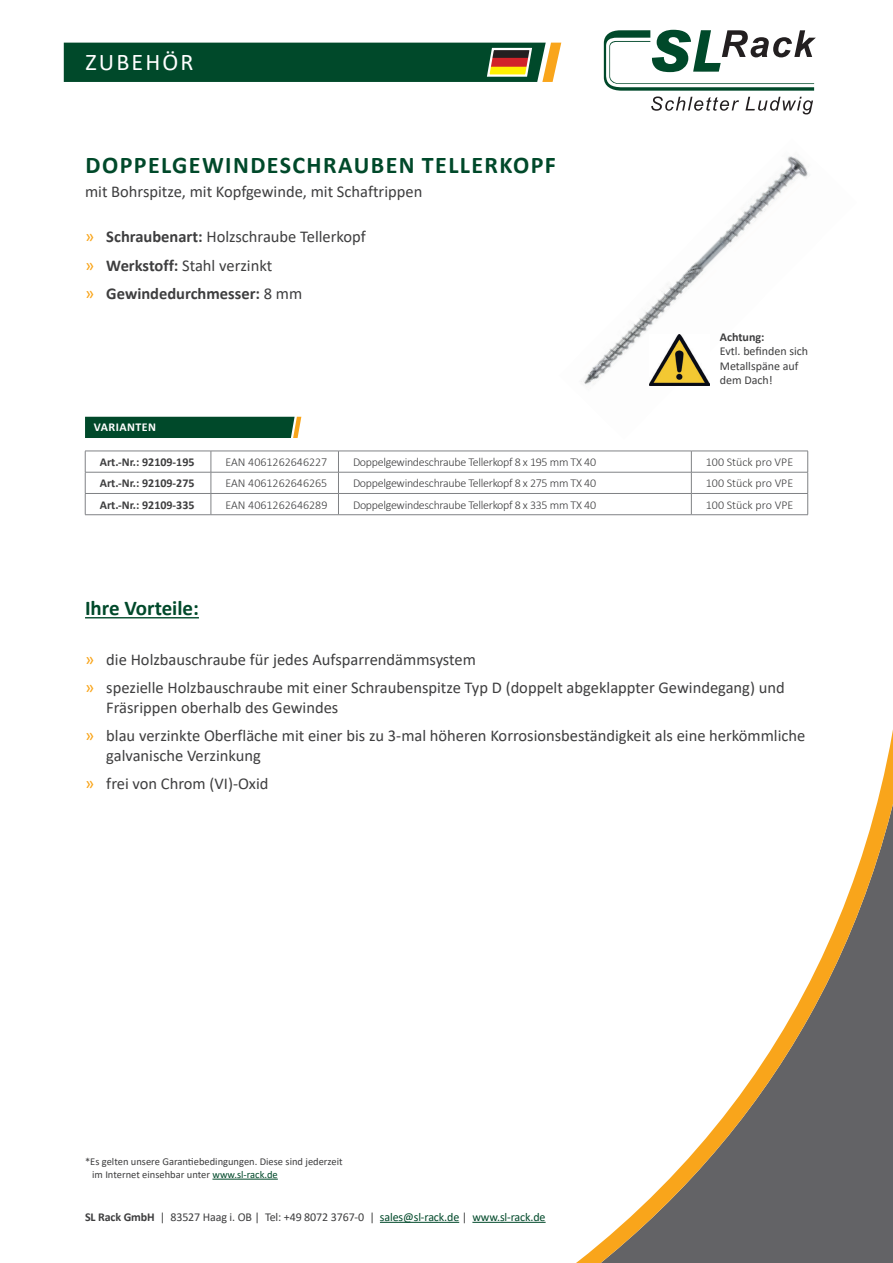
<style>
.page{position:relative;width:893px;height:1263px;background:#fff}
.page>*{position:absolute;margin:0;border:0;box-sizing:border-box;transform-origin:0 0}
.t1{font:700 24px "Calibri";letter-spacing:.06em;color:#00492a}
.t2{font:24px "Calibri";letter-spacing:.09em;color:#fff}
.t3{font:700 21px "Calibri";color:#00492a}
.t4{font:16.5px/28.3px "Calibri";color:#3e3e3f}
.t5{font:700 16.5px/28.3px "Calibri";color:#3e3e3f}
.t6{font:300 12px "Calibri";letter-spacing:-.025em;color:#3e3e3f}
.t7{font:12px/14.4px "Calibri";letter-spacing:-.01em;color:#3e3e3f}
.t8{font:300 12px "Calibri";color:#3e3e3f}
.t9{font:700 12px "Calibri";color:#3e3e3f}
.t10{font:700 12px "Calibri";letter-spacing:.04em;color:#fff}
.t11{font:10.5px/12.6px "Calibri";color:#3e3e3f}
.s1{font-weight:400;font-size:18px;color:#f9a51b}
.s2{font-weight:400}
.s3{font-size:18px;color:#f9a51b}
.s4{color:#00492a}
.s5{font-weight:700}
</style>
<div class="page">
<svg style="left:604px;top:30px;width:212px;height:84px"></svg>
<hr style="left:380px;top:1222px;width:79px;height:1px;background:#00492a">
<hr style="left:472px;top:1222px;width:74px;height:1px;background:#00492a">
<svg style="left:64px;top:43px;width:497px;height:39px"></svg>
<svg style="left:560px;top:493px;width:333px;height:770px"></svg>
<hr style="left:212px;top:1179px;width:66px;height:1px;background:#00492a">
<hr style="left:85px;top:617px;width:114px;height:1px;background:#00492a">
<img style="left:581px;top:156px;width:227px;height:230px">
<img style="left:650px;top:334px;width:59px;height:52px">
<hr style="left:85px;top:451px;width:126px;height:1px;background:#808285">
<hr style="left:211px;top:451px;width:127px;height:1px;background:#808285">
<hr style="left:338px;top:451px;width:353px;height:1px;background:#808285">
<hr style="left:691px;top:451px;width:117px;height:1px;background:#808285">
<hr style="left:85px;top:472px;width:126px;height:1px;background:#808285">
<hr style="left:211px;top:472px;width:127px;height:1px;background:#808285">
<hr style="left:338px;top:472px;width:353px;height:1px;background:#808285">
<hr style="left:691px;top:472px;width:117px;height:1px;background:#808285">
<hr style="left:85px;top:493px;width:126px;height:1px;background:#808285">
<svg style="left:85px;top:451px;width:1px;height:63px"></svg>
<hr style="left:211px;top:493px;width:127px;height:1px;background:#808285">
<svg style="left:211px;top:451px;width:1px;height:63px"></svg>
<hr style="left:338px;top:493px;width:353px;height:1px;background:#808285">
<svg style="left:338px;top:451px;width:1px;height:63px"></svg>
<hr style="left:691px;top:493px;width:117px;height:1px;background:#808285">
<svg style="left:691px;top:451px;width:1px;height:63px"></svg>
<svg style="left:807px;top:451px;width:1px;height:63px"></svg>
<hr style="left:85px;top:514px;width:126px;height:1px;background:#808285">
<hr style="left:211px;top:514px;width:127px;height:1px;background:#808285">
<hr style="left:338px;top:514px;width:353px;height:1px;background:#808285">
<hr style="left:691px;top:514px;width:117px;height:1px;background:#808285">
<div style="left:85px;top:417px;width:216px;height:21px;background:#00492a"></div>
<h1 class="t2" style="left:86px;top:45px;width:110px">ZUBEHÖR</h1>
<h1 class="t1" style="left:86px;top:148px;width:472px">DOPPELGEWINDESCHRAUBEN TELLERKOPF</h1>
<p class="t4" style="left:85px;top:177px;width:339px">mit Bohrspitze, mit Kopfgewinde, mit Schaftrippen</p>
<p class="t5" style="left:85px;top:222px;width:282px"><span class="s1">»</span> Schraubenart: <span class="s2">Holzschraube Tellerkopf </span><span class="s1">»</span> Werkstoff: <span class="s2">Stahl verzinkt<br></span><span class="s1">»</span> Gewindedurchmesser: <span class="s2">8 mm</span></p>
<p class="t10" style="left:94px;top:419px;width:64px">VARIANTEN</p>
<p class="t9" style="left:720px;top:328px;width:46px">Achtung:</p>
<p class="t7" style="left:720px;top:344px;width:90px">Evtl. befinden sich<br>Metallspäne auf dem Dach!</p>
<p class="t9" style="left:100px;top:454px;width:96px">Art.-Nr.: 92109-195</p>
<p class="t8" style="left:225px;top:455px;width:103px">EAN 4061262646227</p>
<p class="t6" style="left:353px;top:455px;width:245px">Doppelgewindeschraube Tellerkopf 8 x 195 mm TX 40</p>
<p class="t8" style="left:706px;top:455px;width:89px">100 Stück pro VPE</p>
<p class="t9" style="left:100px;top:475px;width:96px">Art.-Nr.: 92109-275</p>
<p class="t8" style="left:225px;top:476px;width:103px">EAN 4061262646265</p>
<p class="t6" style="left:353px;top:476px;width:245px">Doppelgewindeschraube Tellerkopf 8 x 275 mm TX 40</p>
<p class="t8" style="left:706px;top:476px;width:89px">100 Stück pro VPE</p>
<p class="t9" style="left:100px;top:496px;width:96px">Art.-Nr.: 92109-335</p>
<p class="t8" style="left:225px;top:497px;width:103px">EAN 4061262646289</p>
<p class="t6" style="left:353px;top:497px;width:245px">Doppelgewindeschraube Tellerkopf 8 x 335 mm TX 40</p>
<p class="t8" style="left:706px;top:497px;width:89px">100 Stück pro VPE</p>
<p class="t3" style="left:85px;top:593px;width:115px">Ihre Vorteile:</p>
<p class="t4" style="left:85px;top:645px;width:701px"><span class="s3">»</span> die Holzbauschraube für jedes Aufsparrendämmsystem<br><span class="s3">»</span> spezielle Holzbauschraube mit einer Schraubenspitze Typ D (doppelt abgeklappter Gewindegang) und</p>
<p class="t4" style="left:85px;top:693px;width:722px;text-indent:21px">Fräsrippen oberhalb des Gewindes<br><span class="s3">»</span> blau verzinkte Oberfläche mit einer bis zu 3-mal höheren Korrosionsbeständigkeit als eine herkömmliche</p>
<p class="t4" style="left:85px;top:741px;width:185px;text-indent:21px">galvanische Verzinkung <span class="s3">»</span> frei von Chrom (VI)-Oxid</p>
<p class="t11" style="left:92px;top:1155px;width:252px;text-indent:-7px">*Es gelten unsere Garantiebedingungen. Diese sind jederzeit im Internet einsehbar unter <span class="s4">www.sl-rack.de</span></p>
<p class="t7" style="left:85px;top:1209px;width:462px"><span class="s5">SL Rack GmbH</span> | 83527 Haag i. OB | Tel: +49 8072 3767-0 | <span class="s4">sales@sl-rack.de</span> | <span class="s4">www.sl-rack.de</span></p>
</div>
